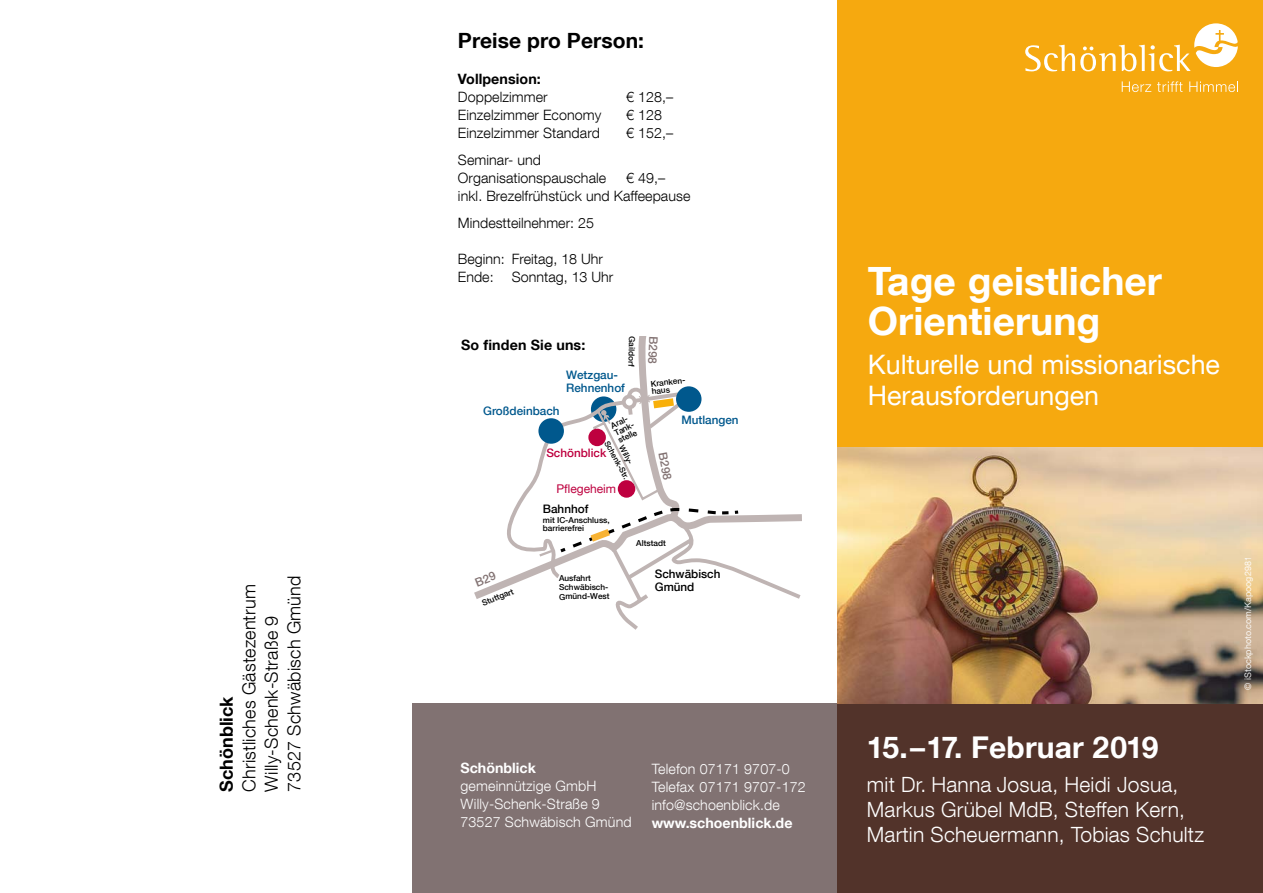
<style>
.page{position:relative;width:1263px;height:893px;background:#fff}
.page>*{position:absolute;margin:0;border:0;box-sizing:border-box;transform-origin:0 0}
.t1{font:700 39px/40.5px "Helvetica Neue LT Com";color:#fff}
.t2{font:700 30px "Helvetica Neue LT Com";letter-spacing:.005em;color:#fff}
.t3{font:26.85px/30.5px "Helvetica Neue LT Com";color:#fff}
.t4{font:300 21px/25.2px "Helvetica Neue LT Com";letter-spacing:.01em;color:#fff}
.t5{font:700 21px "Helvetica Neue LT Com";letter-spacing:.005em;color:#000}
.t6{font:300 18px/22.5px "Helvetica Neue LT Com";letter-spacing:.01em;color:#000}
.t7{font:700 18px "Helvetica Neue LT Com";color:#000}
.t8{font:300 14.25px/18px "Helvetica Neue LT Com";letter-spacing:.005em;color:#000}
.t9{font:300 14.25px/18px "Helvetica Neue LT Com";letter-spacing:.01em;color:#fff}
.t10{font:700 14.25px "Helvetica Neue LT Com";color:#fff}
.t11{font:700 14.25px "Helvetica Neue LT Com";letter-spacing:.005em;color:#000}
.t12{font:12px "Helvetica Neue LT Com";color:#be003f}
.t13{font:500 11.7px/12.3px "Helvetica Neue LT Com";color:#00588d}
.t14{font:500 11.7px/12.3px "Helvetica Neue LT Com";color:#000}
.t15{font:500 11.7px "Helvetica Neue LT Com";color:#be003f}
.t16{font:500 11.7px "Helvetica Neue LT Com";color:#827272}
.t17{font:9px "Helvetica Neue LT Com";color:#fff}
.t18{font:500 8.25px/9.1px "Helvetica Neue LT Com";color:#000}
.t19{font:500 7.8px/10.8px "Helvetica Neue LT Com";color:#000;text-align:center}
</style>
<div class="page">
<svg style="left:474px;top:337px;width:173px;height:262px"></svg>
<svg style="left:502px;top:389px;width:300px;height:241px"></svg>
<svg style="left:537px;top:386px;width:204px;height:172px"></svg>
<div style="left:412px;top:703px;width:438px;height:190px;background:#817272"></div>
<div style="left:838px;top:703px;width:425px;height:190px;background:#52332a"></div>
<div style="left:838px;top:0;width:425px;height:447px;background:#f6a90f"></div>
<img style="left:838px;top:447px;width:425px;height:256px">
<svg style="left:1025px;top:23px;width:213px;height:48px"></svg>
<svg style="left:1122px;top:81px;width:29px;height:11px"></svg>
<svg style="left:1157px;top:81px;width:25px;height:11px"></svg>
<svg style="left:1189px;top:81px;width:49px;height:11px"></svg>
<svg style="left:475px;top:571px;width:22px;height:15px"></svg>
<p class="t7" style="left:215px;top:792px;width:97px;rotate:-90deg">Schönblick</p>
<p class="t6" style="left:237px;top:792px;width:218px;rotate:-90deg">Christliches Gästezentrum<br>Willy-Schenk-Straße 9<br>73527 Schwäbisch Gmünd</p>
<h3 class="t5" style="left:458px;top:27px;width:188px">Preise pro Person:</h3>
<p class="t11" style="left:458px;top:70px;width:84px">Vollpension:</p>
<p class="t8" style="left:458px;top:87px;width:91px">Doppelzimmer</p>
<p class="t8" style="left:626px;top:87px;width:49px">€ 128,–</p>
<p class="t8" style="left:458px;top:105px;width:145px">Einzelzimmer Economy</p>
<p class="t8" style="left:626px;top:105px;width:37px">€ 128</p>
<p class="t8" style="left:458px;top:123px;width:143px">Einzelzimmer Standard</p>
<p class="t8" style="left:626px;top:123px;width:49px">€ 152,–</p>
<p class="t8" style="left:458px;top:150px;width:150px">Seminar- und<br>Organisationspauschale</p>
<p class="t8" style="left:458px;top:168px;width:234px;text-indent:168px">€ 49,– inkl. Brezelfrühstück und Kaffeepause</p>
<p class="t8" style="left:458px;top:213px;width:137px">Mindestteilnehmer: 25</p>
<p class="t8" style="left:458px;top:249px;width:147px">Beginn: Freitag, 18 Uhr<br>Ende:</p>
<p class="t8" style="left:512px;top:267px;width:103px">Sonntag, 13 Uhr</p>
<p class="t11" style="left:461px;top:336px;width:126px">So finden Sie uns:</p>
<p class="t18" style="left:637px;top:336px;width:32px;rotate:92deg">Gaildorf</p>
<p class="t13" style="left:566px;top:369px;width:60px">Wetzgau-<br>Rehnenhof</p>
<p class="t13" style="left:483px;top:405px;width:78px">Großdeinbach</p>
<p class="t18" style="left:609px;top:422px;width:22px;line-height:8.2px;rotate:-26deg">Aral-<br>Tank&shy;stelle</p>
<p class="t19" style="left:621px;top:434px;width:44px;rotate:61deg">Willy-<br>Schenk-Str.</p>
<p class="t15" style="left:546px;top:446px;width:62px">Schönblick</p>
<p class="t12" style="left:556px;top:481px;width:61px">Pflegeheim</p>
<p class="t14" style="left:543px;top:503px;width:47px">Bahnhof</p>
<p class="t18" style="left:543px;top:515px;width:68px;line-height:8.6px">mit IC-Anschluss, barrierefrei</p>
<p class="t16" style="left:661px;top:337px;width:29px;rotate:93deg">B298</p>
<p class="t18" style="left:650px;top:380px;width:36px;line-height:7.5px;rotate:-7deg">Kranken&shy;haus</p>
<p class="t13" style="left:681px;top:413px;width:59px">Mutlangen</p>
<p class="t16" style="left:669px;top:451px;width:29px;rotate:79deg">B298</p>
<p class="t18" style="left:481px;top:599px;width:35px;rotate:-22deg">Stuttgart</p>
<p class="t18" style="left:559px;top:573px;width:52px">Ausfahrt<br>Schwäbisch-<br>Gmünd-West</p>
<p class="t18" style="left:636px;top:538px;width:31px">Altstadt</p>
<p class="t14" style="left:655px;top:568px;width:67px">Schwäbisch<br>Gmünd</p>
<p class="t10" style="left:460px;top:759px;width:77px">Schönblick</p>
<p class="t9" style="left:460px;top:777px;width:173px">gemeinnützige GmbH<br>Willy-Schenk-Straße 9<br>73527 Schwäbisch Gmünd</p>
<p class="t9" style="left:652px;top:760px;width:156px">Telefon 07171 9707-0<br>Telefax 07171 9707-172 info@schoenblick.de</p>
<p class="t10" style="left:652px;top:814px;width:142px">www.schoenblick.de</p>
<h1 class="t1" style="left:868px;top:259px;width:296px">Tage geistlicher<br>Orientierung</h1>
<h3 class="t3" style="left:868px;top:349px;width:354px">Kulturelle und missionarische<br>Herausforderungen</h3>
<h2 class="t2" style="left:867px;top:728px;width:293px">15.–17. Februar 2019</h2>
<h3 class="t4" style="left:867px;top:771px;width:339px">mit Dr. Hanna Josua, Heidi Josua,<br>Markus Grübel MdB, Steffen Kern,<br>Martin Scheuermann, Tobias Schultz</h3>
<p class="t17" style="left:1242px;top:690px;width:135px;rotate:-90deg">© iStockphoto.com/Kapoog2981</p>
</div>
